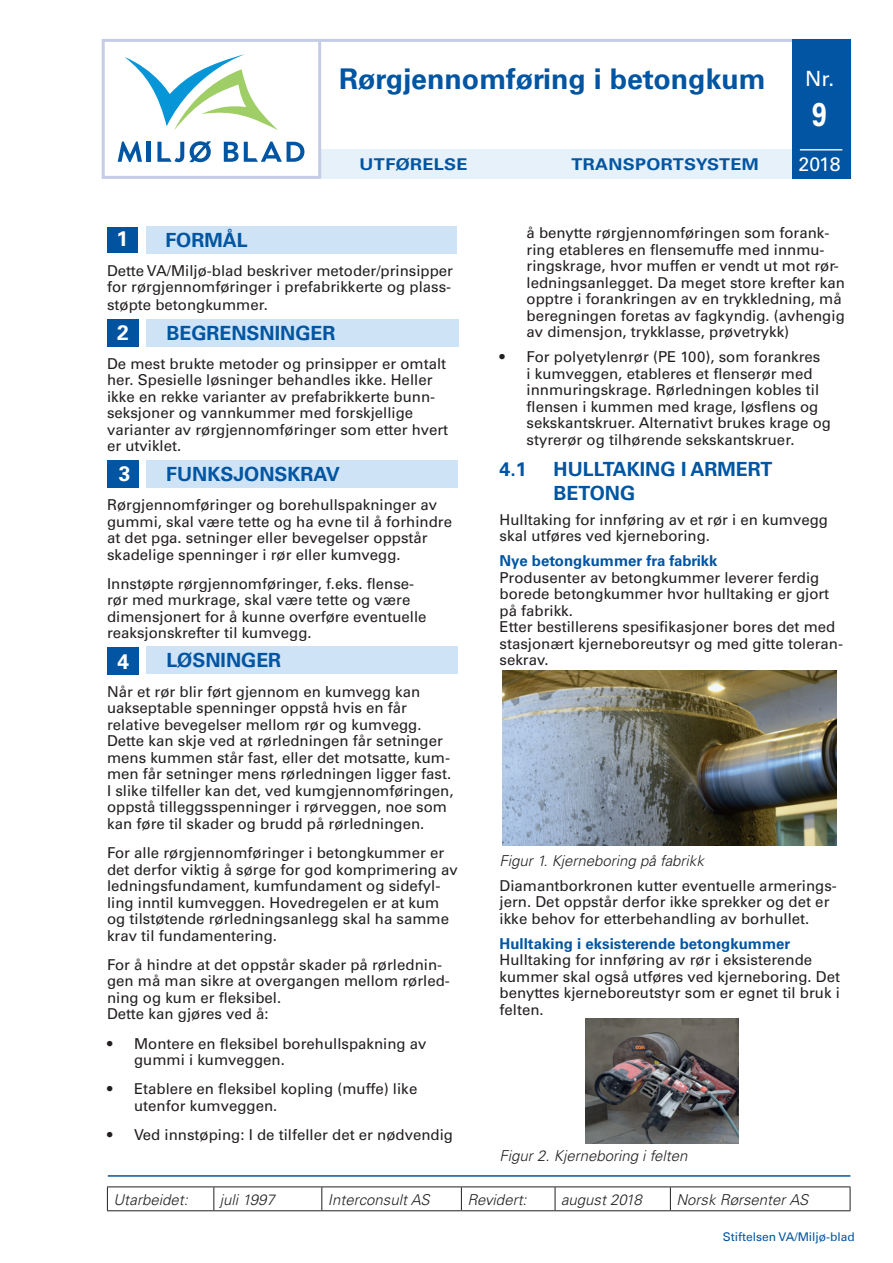
<style>
.page{position:relative;width:893px;height:1263px;background:#fff}
.page>*{position:absolute;margin:0;border:0;box-sizing:border-box;transform-origin:0 0}
.t1{font:700 33px "Univers LT";color:#fff;scale:.8 1}
.t2{font:700 28.5px "Univers LT";color:#0155a2}
.t3{font:700 21px "Univers LT";color:#fff}
.t4{font:21px "Univers LT";color:#fff}
.t5{font:700 19.5px/23.4px "Univers LT";color:#0155a2}
.t6{font:19.5px "Univers LT";color:#fff}
.t7{font:700 16.2px "Univers LT";letter-spacing:.02em;color:#0155a2;scale:1.11 1}
.t8{font:15px/16.5px "Univers LT";color:#231f20}
.t9{font:italic 300 15px "Univers LT";color:#231f20}
.t10{font:700 15px "Univers LT";color:#0155a2}
.t11{font:12px "Univers Com 55 Roman";color:#0155a2}
</style>
<div class="page">
<div style="left:107px;top:228px;width:30px;height:25px;background:#0153a0"></div>
<div style="left:146px;top:227px;width:310px;height:27px;background:#cee3f5"></div>
<div style="left:107px;top:320px;width:31px;height:27px;background:#0153a0"></div>
<div style="left:147px;top:320px;width:312px;height:27px;background:#cee3f5"></div>
<div style="left:107px;top:461px;width:31px;height:27px;background:#0155a2"></div>
<div style="left:147px;top:460px;width:311px;height:28px;background:#cee3f5"></div>
<div style="left:107px;top:647px;width:31px;height:27px;background:#0155a2"></div>
<div style="left:147px;top:647px;width:311px;height:27px;background:#cee3f5"></div>
<img style="left:586px;top:1018px;width:152px;height:126px">
<hr style="left:108px;top:1175px;width:742px;height:2px;background:#0155a2">
<div style="left:102px;top:39px;width:749px;height:140px;border:3px solid #c5cce6"></div>
<div style="left:321px;top:149px;width:472px;height:30px;background:#e6f1f9"></div>
<hr style="left:318px;top:41px;width:3px;height:137px;background:#c5cce6">
<svg style="left:124px;top:54px;width:154px;height:76px"></svg>
<svg style="left:118px;top:142px;width:24px;height:20px"></svg>
<hr style="left:147px;top:142px;width:4px;height:20px;background:#0155a2">
<svg style="left:157px;top:141px;width:54px;height:21px"></svg>
<svg style="left:224px;top:142px;width:14px;height:20px"></svg>
<svg style="left:244px;top:142px;width:60px;height:20px"></svg>
<div style="left:792px;top:39px;width:59px;height:140px;background:#0155a2"></div>
<hr style="left:800px;top:149px;width:42px;height:2px;background:#e7e9f4">
<hr style="left:107px;top:1186px;width:107px;height:1px;background:#231f20">
<svg style="left:107px;top:1187px;width:1px;height:23px"></svg>
<hr style="left:214px;top:1186px;width:108px;height:1px;background:#231f20">
<svg style="left:213px;top:1187px;width:1px;height:23px"></svg>
<hr style="left:322px;top:1186px;width:139px;height:1px;background:#231f20">
<svg style="left:321px;top:1187px;width:1px;height:23px"></svg>
<hr style="left:461px;top:1186px;width:94px;height:1px;background:#231f20">
<svg style="left:461px;top:1187px;width:1px;height:23px"></svg>
<hr style="left:555px;top:1186px;width:115px;height:1px;background:#231f20">
<svg style="left:555px;top:1187px;width:1px;height:23px"></svg>
<hr style="left:670px;top:1186px;width:180px;height:1px;background:#231f20">
<svg style="left:670px;top:1187px;width:1px;height:23px"></svg>
<svg style="left:850px;top:1187px;width:1px;height:23px"></svg>
<hr style="left:107px;top:1210px;width:107px;height:1px;background:#231f20">
<hr style="left:214px;top:1210px;width:108px;height:1px;background:#231f20">
<hr style="left:322px;top:1210px;width:139px;height:1px;background:#231f20">
<hr style="left:461px;top:1210px;width:94px;height:1px;background:#231f20">
<hr style="left:555px;top:1210px;width:115px;height:1px;background:#231f20">
<hr style="left:670px;top:1210px;width:180px;height:1px;background:#231f20">
<img style="left:502px;top:671px;width:334px;height:174px">
<h2 class="t2" style="left:339px;top:62px;width:428px">Rørgjennomføring i betongkum</h2>
<p class="t7" style="left:360px;top:155px;width:99px">UTFØRELSE</p>
<p class="t7" style="left:571px;top:155px;width:170px">TRANSPORTSYSTEM</p>
<h3 class="t4" style="left:805px;top:66px;width:31px">Nr.</h3>
<h1 class="t1" style="left:812px;top:95px;width:20px">9</h1>
<h3 class="t6" style="left:799px;top:152px;width:44px">2018</h3>
<h3 class="t3" style="left:116px;top:226px;width:13px">1</h3>
<h3 class="t5" style="left:165px;top:228px;width:84px">FORMÅL</h3>
<p class="t8" style="left:107px;top:262px;width:347px">Dette VA/Miljø-blad beskriver metoder/prinsipper for rørgjennomføringer i prefabrikkerte og plass-</p>
<p class="t8" style="left:107px;top:297px;width:162px">støpte betongkummer.</p>
<h3 class="t3" style="left:117px;top:320px;width:13px">2</h3>
<h3 class="t5" style="left:166px;top:321px;width:171px">BEGRENSNINGER</h3>
<p class="t8" style="left:107px;top:355px;width:342px">De mest brukte metoder og prinsipper er omtalt her. Spesielle løsninger behandles ikke. Heller ikke en rekke varianter av prefabrikkerte bunn&shy;seksjoner og vannkummer med forskjellige varianter av rørgjennomføringer som etter hvert er utviklet.</p>
<h3 class="t3" style="left:119px;top:461px;width:13px">3</h3>
<h3 class="t5" style="left:166px;top:462px;width:175px">FUNKSJONSKRAV</h3>
<p class="t8" style="left:107px;top:496px;width:346px">Rørgjennomføringer og borehullspakninger av gummi, skal være tette og ha evne til å forhindre at det pga. setninger eller bevegelser oppstår skadelige spenninger i rør eller kumvegg.</p>
<p class="t8" style="left:107px;top:575px;width:321px">Innstøpte rørgjennomføringer, f.eks. flense&shy;rør med murkrage, skal være tette og være dimensjonert for å kunne overføre eventuelle reaksjonskrefter til kumvegg.</p>
<h3 class="t3" style="left:118px;top:649px;width:13px">4</h3>
<h3 class="t5" style="left:166px;top:649px;width:116px">LØSNINGER</h3>
<p class="t8" style="left:107px;top:683px;width:348px">Når et rør blir ført gjennom en kumvegg kan uakseptable spenninger oppstå hvis en får relative bevegelser mellom rør og kumvegg.<br>Dette kan skje ved at rørledningen får setninger mens kummen står fast, eller det motsatte, kum&shy;men får setninger mens rørledningen ligger fast.<br>I slike tilfeller kan det, ved kumgjennomføringen, oppstå tilleggsspenninger i rørveggen, noe som kan føre til skader og brudd på rørledningen.</p>
<p class="t8" style="left:107px;top:844px;width:352px">For alle rørgjennomføringer i betongkummer er det derfor viktig å sørge for god komprimering av ledningsfundament, kumfundament og sidefyl&shy;ling inntil kumveggen. Hovedregelen er at kum og tilstøtende rørledningsanlegg skal ha samme krav til fundamentering.</p>
<p class="t8" style="left:107px;top:956px;width:344px">For å hindre at det oppstår skader på rørlednin&shy;gen må man sikre at overgangen mellom rørled&shy;ning og kum er fleksibel.<br>Dette kan gjøres ved å:</p>
<p class="t8" style="left:134px;top:1035px;width:294px;text-indent:-27px">• Montere en fleksibel borehullspakning av gummi i kumveggen.</p>
<p class="t8" style="left:134px;top:1081px;width:285px;text-indent:-27px">• Etablere en fleksibel kopling (muffe) like utenfor kumveggen.</p>
<p class="t8" style="left:107px;top:1126px;width:347px">• Ved innstøping: I de tilfeller det er nødvendig</p>
<p class="t8" style="left:527px;top:225px;width:320px">å benytte rørgjennomføringen som forank&shy;ring etableres en flensemuffe med innmu&shy;ringskrage, hvor muffen er vendt ut mot rør&shy;ledningsanlegget. Da meget store krefter kan opptre i forankringen av en trykkledning, må beregningen foretas av fagkyndig. (avhengig av dimensjon, trykklasse, prøvetrykk)</p>
<p class="t8" style="left:527px;top:349px;width:306px;text-indent:-27px">• For polyetylenrør (PE 100), som forankres<br>i kumveggen, etableres et flenserør med innmuringskrage. Rørledningen kobles til flensen i kummen med krage, løsflens og sekskantskruer. Alternativt brukes krage og styrerør og tilhørende sekskantskruer.</p>
<h3 class="t5" style="left:500px;top:458px;width:29px">4.1</h3>
<h3 class="t5" style="left:554px;top:458px;width:220px">HULLTAKING I ARMERT<br>BETONG</h3>
<p class="t8" style="left:500px;top:511px;width:330px">Hulltaking for innføring av et rør i en kumvegg skal utføres ved kjerneboring.</p>
<p class="t10" style="left:500px;top:552px;width:219px">Nye betongkummer fra fabrikk</p>
<p class="t8" style="left:500px;top:569px;width:345px">Produsenter av betongkummer leverer ferdig borede betongkummer hvor hulltaking er gjort på fabrikk.<br>Etter bestillerens spesifikasjoner bores det med stasjonært kjerneboreutsyr og med gitte toleran&shy;sekrav.</p>
<p class="t9" style="left:500px;top:851px;width:206px">Figur 1. Kjerneboring på fabrikk</p>
<p class="t8" style="left:500px;top:877px;width:339px">Diamantborkronen kutter eventuelle armerings&shy;jern. Det oppstår derfor ikke sprekker og det er ikke behov for etterbehandling av borhullet.</p>
<p class="t10" style="left:500px;top:935px;width:292px">Hulltaking i eksisterende betongkummer</p>
<p class="t8" style="left:500px;top:952px;width:342px">Hulltaking for innføring av rør i eksisterende kummer skal også utføres ved kjerneboring. Det benyttes kjerneboreutstyr som er egnet til bruk i felten.</p>
<p class="t9" style="left:500px;top:1147px;width:189px">Figur 2. Kjerneboring i felten</p>
<p class="t9" style="left:113px;top:1190px;width:76px">Utarbeidet:</p>
<p class="t9" style="left:220px;top:1190px;width:57px">juli 1997</p>
<p class="t9" style="left:328px;top:1190px;width:103px">Interconsult AS</p>
<p class="t9" style="left:467px;top:1190px;width:61px">Revidert:</p>
<p class="t9" style="left:561px;top:1190px;width:82px">august 2018</p>
<p class="t9" style="left:676px;top:1190px;width:133px">Norsk Rørsenter AS</p>
<p class="t11" style="left:723px;top:1230px;width:134px">Stiftelsen VA/Miljø-blad</p>
</div>
